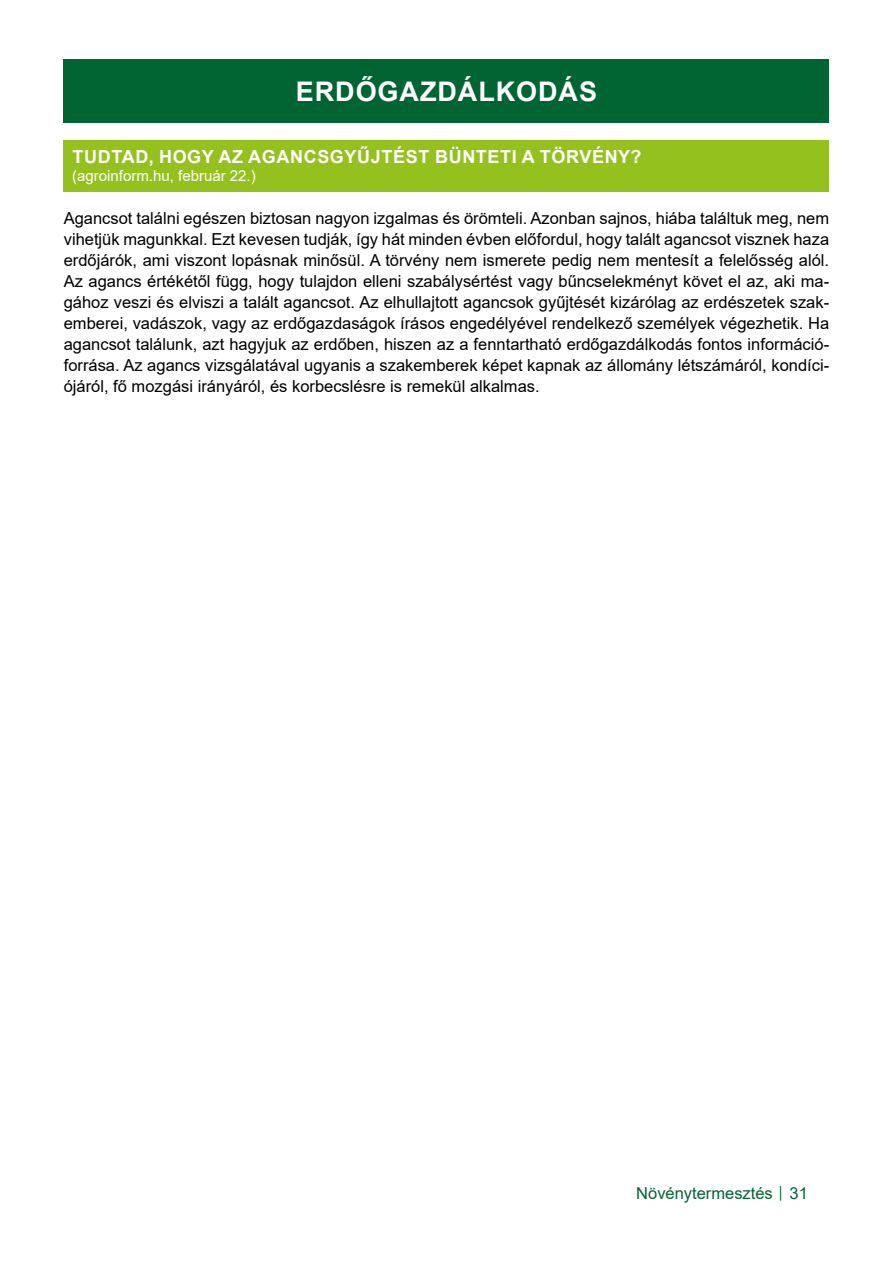
<style>
.page{position:relative;width:893px;height:1263px;background:#fff}
.page>*{position:absolute;margin:0;border:0;box-sizing:border-box;transform-origin:0 0}
.t1{font:700 27px "Arial";letter-spacing:.035em;color:#fff}
.t2{font:700 18px "Arial";letter-spacing:.035em;color:#fff}
.t3{font:16.5px/21px "Arial";color:#000;text-align:justify}
.t4{font:16.5px "Arial";color:#006533}
.t5{font:15px "Arial";color:#fff}
.s1{font-size:12px}
</style>
<div class="page">
<div style="left:64px;top:60px;width:765px;height:63px;background:#006533"></div>
<div style="left:64px;top:140px;width:765px;height:51px;background:#95c11f"></div>
<h1 class="t1" style="left:296px;top:73px;width:303px">ERDŐGAZDÁLKODÁS</h1>
<p class="t2" style="left:73px;top:144px;width:570px">TUDTAD, HOGY AZ AGANCSGYŰJTÉST BÜNTETI A TÖRVÉNY?</p>
<p class="t5" style="left:72px;top:166px;width:185px">(agroinform.hu, február 22.)</p>
<p class="t3" style="left:64px;top:208px;width:767px">Agancsot találni egészen biztosan nagyon izgalmas és örömteli. Azonban sajnos, hiába találtuk meg, nem vihetjük magunkkal. Ezt kevesen tudják, így hát minden évben előfordul, hogy talált agancsot visznek haza erdőjárók, ami viszont lopásnak minősül. A törvény nem ismerete pedig nem mentesít a felelősség alól.<br>Az agancs értékétől függ, hogy tulajdon elleni szabálysértést vagy bűncselekményt követ el az, aki ma&shy;gához veszi és elviszi a talált agancsot. Az elhullajtott agancsok gyűjtését kizárólag az erdészetek szak&shy;emberei, vadászok, vagy az erdőgazdaságok írásos engedélyével rendelkező személyek végezhetik. Ha agancsot találunk, azt hagyjuk az erdőben, hiszen az a fenntartható erdőgazdálkodás fontos információ&shy;forrása. Az agancs vizsgálatával ugyanis a szakemberek képet kapnak az állomány létszámáról, kondíci&shy;ójáról, fő mozgási irányáról, és korbecslésre is remekül alkalmas.</p>
<p class="t4" style="left:636px;top:1182px;width:173px">Növénytermesztés <span class="s1">│</span> 31</p>
</div>
